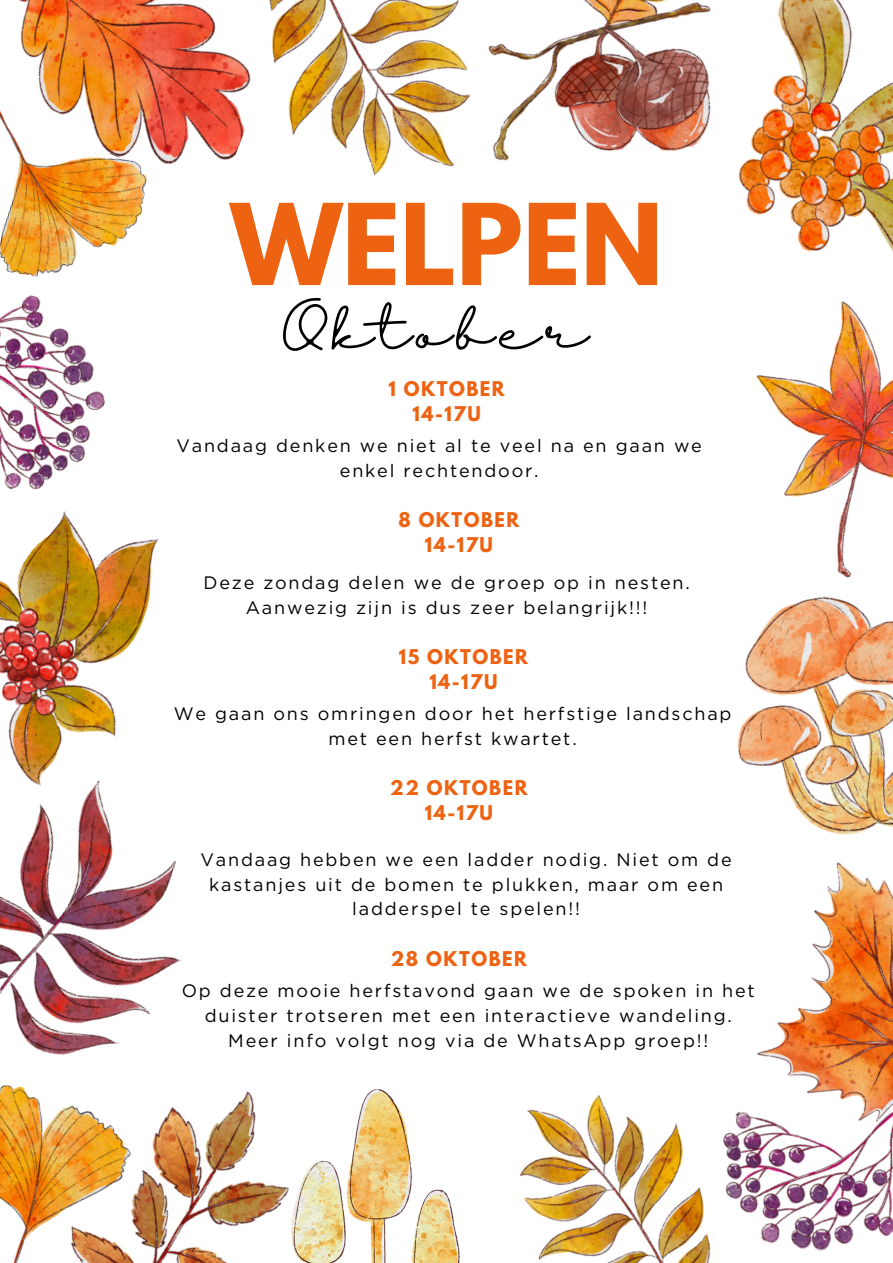
<style>
.page{position:relative;width:893px;height:1263px;background:#fff}
.page>*{position:absolute;margin:0;border:0;box-sizing:border-box;transform-origin:0 0}
.t1{font:700 99.75px "League Spartan";color:#ed6312}
.t2{font:51px "Halimun";letter-spacing:.105em;color:#000}
.t3{font:18px/24.8px "Gotham";letter-spacing:.1em;color:#000;text-align:center}
.t4{font:700 18px/24.8px "League Spartan";letter-spacing:.085em;color:#ed6312;text-align:center}
</style>
<div class="page">
<img style="left:18px;top:0;width:170px;height:165px">
<img style="left:797px;top:0;width:96px;height:252px">
<img style="left:811px;top:862px;width:82px;height:140px">
<img style="left:737px;top:596px;width:156px;height:239px">
<img style="left:352px;top:1090px;width:107px;height:173px">
<img style="left:161px;top:1091px;width:191px;height:172px">
<img style="left:0;top:295px;width:106px;height:132px">
<img style="left:757px;top:1002px;width:136px;height:249px">
<img style="left:519px;top:1059px;width:258px;height:204px">
<img style="left:188px;top:0;width:224px;height:176px">
<img style="left:0;top:848px;width:219px;height:262px">
<img style="left:0;top:427px;width:159px;height:421px">
<img style="left:412px;top:0;width:426px;height:237px">
<img style="left:0;top:1036px;width:161px;height:227px">
<img style="left:0;top:101px;width:155px;height:176px">
<img style="left:756px;top:301px;width:137px;height:277px">
<h1 class="t1" style="left:230px;top:195px;width:434px">WELPEN</h1>
<h2 class="t2" style="left:280px;top:302px;width:309px">Oktober</h2>
<p class="t4" style="left:389px;top:379px;width:118px">1 OKTOBER<br>14-17U</p>
<p class="t3" style="left:177px;top:433px;width:527px">Vandaag denken we niet al te veel na en gaan we enkel rechtendoor.</p>
<p class="t4" style="left:398px;top:510px;width:123px">8 OKTOBER<br>14-17U</p>
<p class="t3" style="left:203px;top:570px;width:488px">Deze zondag delen we de groep op in nesten.<br>Aanwezig zijn is dus zeer belangrijk!!!</p>
<p class="t4" style="left:399px;top:647px;width:131px">15 OKTOBER<br>14-17U</p>
<p class="t3" style="left:174px;top:701px;width:559px">We gaan ons omringen door het herfstige landschap met een herfst kwartet.</p>
<p class="t4" style="left:390px;top:778px;width:139px">22 OKTOBER<br>14-17U</p>
<p class="t3" style="left:201px;top:847px;width:533px">Vandaag hebben we een ladder nodig. Niet om de kastanjes uit de bomen te plukken, maar om een ladderspel te spelen!!</p>
<p class="t4" style="left:391px;top:948px;width:138px">28 OKTOBER</p>
<p class="t3" style="left:182px;top:978px;width:574px">Op deze mooie herfstavond gaan we de spoken in het duister trotseren met een interactieve wandeling.<br>Meer info volgt nog via de WhatsApp groep!!</p>
</div>
